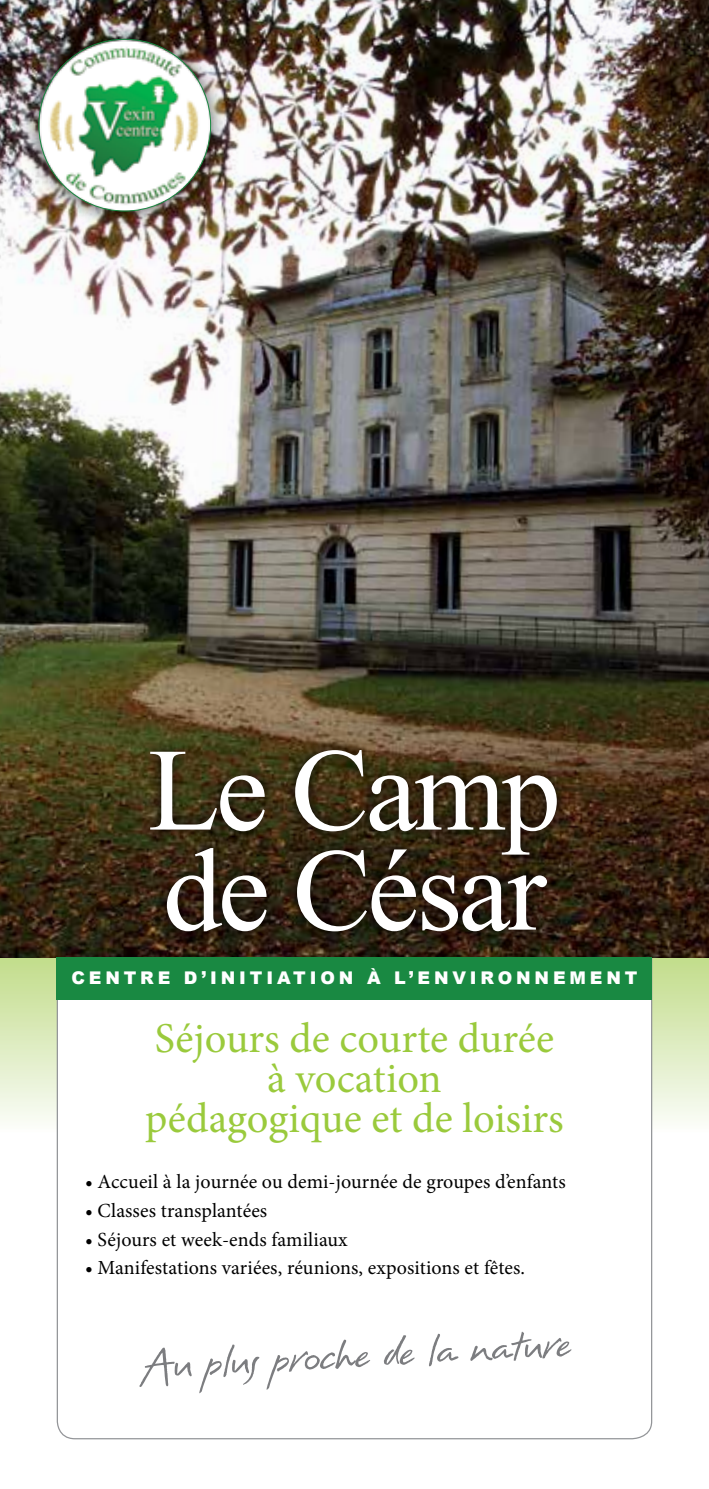
<style>
.page{position:relative;width:709px;height:1489px;background:#fff}
.page>*{position:absolute;margin:0;border:0;box-sizing:border-box;transform-origin:0 0}
.t1{font:117.5px/100px "Times New Roman";letter-spacing:-.03em;color:#fff}
.t2{font:55px "Erazure";color:#7c7d80}
.t3{font:42.5px/40px "Minion Pro";color:#9aca3c;text-align:center}
.t4{font:20px "Minion Pro";letter-spacing:.005em;color:#000}
.t5{font:900 17.5px "Arial";letter-spacing:.22em;color:#fff}
</style>
<div class="page">
<div style="left:0;top:957px;width:709px;height:187px;background:linear-gradient(to bottom,#c1dc89,#fff)"></div>
<svg style="left:56px;top:957px;width:597px;height:482px"></svg>
<img style="left:0;top:0;width:709px;height:957px">
<div style="left:139px;top:738px;width:429px;height:204px;background:#000;opacity:.9"></div>
<div style="left:57px;top:957px;width:595px;height:42px;background:#198942"></div>
<div style="left:20px;top:20px;width:210px;height:210px;background:#000;opacity:.75"></div>
<img style="left:39px;top:39px;width:172px;height:172px;border-radius:86px">
<h1 class="t1" style="left:148px;top:740px;width:414px">Le Camp de César</h1>
<p class="t5" style="left:71px;top:964px;width:567px">CENTRE D’INITIATION À L’ENVIRONNEMENT</p>
<h3 class="t3" style="left:145px;top:1018px;width:420px">Séjours de courte durée à vocation<br>pédagogique et de loisirs</h3>
<p class="t4" style="left:85px;top:1168px;width:482px">• Accueil à la journée ou demi-journée de groupes d’enfants</p>
<p class="t4" style="left:85px;top:1197px;width:184px">• Classes transplantées</p>
<p class="t4" style="left:85px;top:1225px;width:264px">• Séjours et week-ends familiaux</p>
<p class="t4" style="left:85px;top:1254px;width:441px">• Manifestations variées, réunions, expositions et fêtes.</p>
<h2 class="t2" style="left:139px;top:1340px;width:433px;rotate:-3deg">Au plus proche de la nature</h2>
</div>
